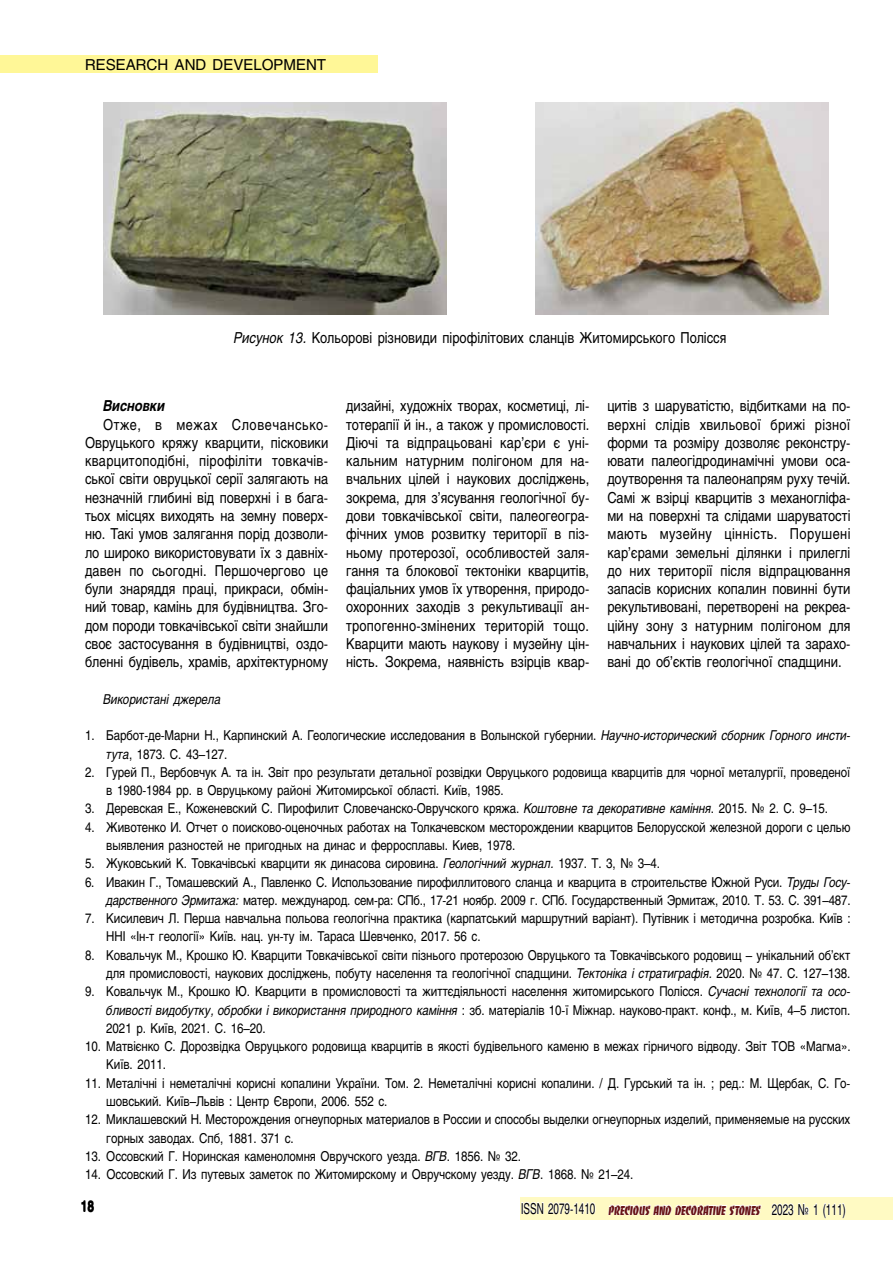
<style>
.page{position:relative;width:893px;height:1263px;background:#fff}
.page>*{position:absolute;margin:0;border:0;box-sizing:border-box;transform-origin:0 0}
.t1{font:15px/18.3px "Helios";letter-spacing:-.005em;color:#000;text-align:justify;scale:.85 1}
.t2{font:15px "Helios";letter-spacing:-.005em;color:#000}
.t3{font:italic 700 15px "Helios";color:#000;scale:.85 1}
.t4{font:700 15px "Helios";color:#000;scale:.8 1}
.t5{font:13.5px/18.3px "Helios";letter-spacing:-.01em;color:#000;scale:.85 1}
.t6{font:13.5px "Banco Heavy C";color:#671316;scale:.8 1}
.t7{font:italic 13.5px "Helios";color:#000;scale:.85 1}
.s1{font-style:italic}
.s2{font-family:"Helios";font-size:15px;color:#000}
</style>
<div class="page">
<div style="left:520px;top:1197px;width:373px;height:23px;background:#fffac3"></div>
<svg style="left:608px;top:1204px;width:154px;height:11px"></svg>
<svg style="left:771px;top:1203px;width:46px;height:12px"></svg>
<svg style="left:823px;top:1203px;width:23px;height:15px"></svg>
<svg style="left:522px;top:1202px;width:74px;height:12px"></svg>
<div style="left:0;top:55px;width:378px;height:17px;background:#fff797"></div>
<img style="left:103px;top:102px;width:343px;height:213px">
<img style="left:536px;top:102px;width:292px;height:213px">
<p class="t2" style="left:85px;top:55px;width:243px">RESEARCH AND DEVELOPMENT</p>
<p class="t1" style="left:234px;top:329px;width:581px"><span class="s1">Рисунок 13.</span> Кольорові різновиди пірофілітових сланців Житомирського Полісся</p>
<p class="t3" style="left:103px;top:397px;width:74px">Висновки</p>
<p class="t1" style="left:85px;top:415px;width:288px;text-indent:18px">Отже, в межах Словечансько-Овруцького кряжу кварцити, пісковики кварцитоподібні, пірофіліти товкачів&shy;ської світи овруцької серії залягають на незначній глибині від поверхні і в бага&shy;тьох місцях виходять на земну поверх&shy;ню. Такі умов залягання порід дозволи&shy;ло широко використовувати їх з давніх&shy;давен по сьогодні. Першочергово це були знаряддя праці, прикраси, обмін&shy;ний товар, камінь для будівництва. Зго&shy;дом породи товкачівської світи знайшли своє застосування в будівництві, оздо&shy;бленні будівель, храмів, архітектурному</p>
<p class="t1" style="left:346px;top:397px;width:288px">дизайні, художніх творах, косметиці, лі&shy;тотерапії й ін., а також у промисловості.<br>Діючі та відпрацьовані кар’єри є уні&shy;кальним натурним полігоном для на&shy;вчальних цілей і наукових досліджень, зокрема, для з’ясування геологічної бу&shy;дови товкачівської світи, палеогеогра&shy;фічних умов розвитку території в піз&shy;ньому протерозої, особливостей заля&shy;гання та блокової тектоніки кварцитів, фаціальних умов їх утворення, природо&shy;охоронних заходів з рекультивації ан&shy;тропогенно-змінених територій тощо.<br>Кварцити мають наукову і музейну цін&shy;ність. Зокрема, наявність взірців квар-</p>
<p class="t1" style="left:607px;top:397px;width:288px">цитів з шаруватістю, відбитками на по&shy;верхні слідів хвильової брижі різної форми та розміру дозволяє реконстру&shy;ювати палеогідродинамічні умови оса&shy;доутворення та палеонапрям руху течій.<br>Самі ж взірці кварцитів з механогліфа&shy;ми на поверхні та слідами шаруватості мають музейну цінність. Порушені кар’єрами земельні ділянки і прилеглі до них території після відпрацювання запасів корисних копалин повинні бути рекультивовані, перетворені на рекреа&shy;ційну зону з натурним полігоном для навчальних і наукових цілей та зарахо&shy;вані до об’єктів геологічної спадщини.</p>
<p class="t7" style="left:103px;top:691px;width:140px">Використанi джерела</p>
<p class="t5" style="left:106px;top:726px;width:877px;text-indent:-21px">1. Барбот-де-Марни Н., Карпинский А. Геологические исследования в Волынской губернии. <span class="s1">Научно-исторический сборник Горного инсти&shy;тута</span>, 1873. С. 43–127.</p>
<p class="t5" style="left:106px;top:763px;width:877px;text-indent:-21px">2. Гурей П., Вербовчук А. та ін. Звіт про результати детальної розвідки Овруцького родовища кварцитів для чорної металургії, проведеної в 1980-1984 рр. в Овруцькому районі Житомирської області. Київ, 1985.</p>
<p class="t5" style="left:85px;top:799px;width:876px">3. Деревская Е., Коженевский С. Пирофилит Словечанско-Овручского кряжа. <span class="s1">Коштовне та декоративне каміння</span>. 2015. № 2. С. 9–15.</p>
<p class="t5" style="left:106px;top:818px;width:877px;text-indent:-21px">4. Животенко И. Отчет о поисково-оценочных работах на Толкачевском месторождении кварцитов Белорусской железной дороги с целью выявления разностей не пригодных на динас и ферросплавы. Киев, 1978.</p>
<p class="t5" style="left:85px;top:854px;width:678px">5. Жуковський К. Товкачівські кварцити як динасова сировина. <span class="s1">Геологічний журнал.</span> 1937. Т. 3, № 3–4.</p>
<p class="t5" style="left:85px;top:872px;width:902px;text-align:right">6. Ивакин Г., Томашевский А., Павленко С. Использование пирофиллитового сланца и кварцита в строительстве Южной Руси. <span class="s1">Труды Госу&shy;дарственного Эрмитажа:</span> матер. международ. сем-ра: СПб., 17-21 ноябр. 2009 г. СПб. Государственный Эрмитаж, 2010. Т. 53. С. 391–487.</p>
<p class="t5" style="left:106px;top:909px;width:877px;text-indent:-21px">7. Кисилевич Л. Перша навчальна польова геологічна практика (карпатський маршрутний варіант). Путівник і методична розробка. Київ :<br>ННІ «Ін-т геології» Київ. нац. ун-ту ім. Тараса Шевченко, 2017. 56 с.</p>
<p class="t5" style="left:85px;top:946px;width:902px;text-align:right">8. Ковальчук М., Крошко Ю. Кварцити Товкачівської світи пізнього протерозою Овруцького та Товкачівського родовищ – унікальний об’єкт для промисловості, наукових досліджень, побуту населення та геологічної спадщини. <span class="s1">Тектоніка і стратиграфія.</span> 2020. № 47. С. 127–138.</p>
<p class="t5" style="left:106px;top:982px;width:877px;text-align:justify;text-indent:-21px">9. Ковальчук М., Крошко Ю. Кварцити в промисловості та життєдіяльності населення житомирського Полісся. <span class="s1">Сучасні технології та осо&shy;бливості видобутку, обробки і використання природного каміння</span> : зб. матеріалів 10-ї Міжнар. науково-практ. конф., м. Київ, 4–5 листоп.<br>2021 р. Київ, 2021. С. 16–20.</p>
<p class="t5" style="left:106px;top:1037px;width:877px;text-indent:-21px">10. Матвієнко С. Дорозвідка Овруцького родовища кварцитів в якості будівельного каменю в межах гірничого відводу. Звіт ТОВ «Магма».<br>Київ. 2011.</p>
<p class="t5" style="left:106px;top:1074px;width:877px;text-indent:-21px">11. Металічні і неметалічні корисні копалини України. Том. 2. Неметалічні корисні копалини. / Д. Гурський та ін. ; ред.: М. Щербак, С. Го&shy;шовський. Київ–Львів : Центр Європи, 2006. 552 с.</p>
<p class="t5" style="left:106px;top:1110px;width:877px;text-indent:-21px">12. Миклашевский Н. Месторождения огнеупорных материалов в России и способы выделки огнеупорных изделий, применяемые на русских горных заводах. Спб, 1881. 371 с.</p>
<p class="t5" style="left:85px;top:1147px;width:515px">13. Оссовский Г. Норинская каменоломня Овручского уезда. <span class="s1">ВГВ</span>. 1856. № 32.</p>
<p class="t5" style="left:85px;top:1165px;width:647px">14. Оссовский Г. Из путевых заметок по Житомирскому и Овручскому уезду. <span class="s1">ВГВ</span>. 1868. № 21–24.</p>
<p class="t4" style="left:81px;top:1198px;width:18px">18</p>
<p class="t6" style="left:521px;top:1202px;width:407px"><span class="s2">ISSN 2079-1410</span> PRECIOUS AND DECORATIVE STONES <span class="s2">2023 № 1 (111)</span></p>
</div>
